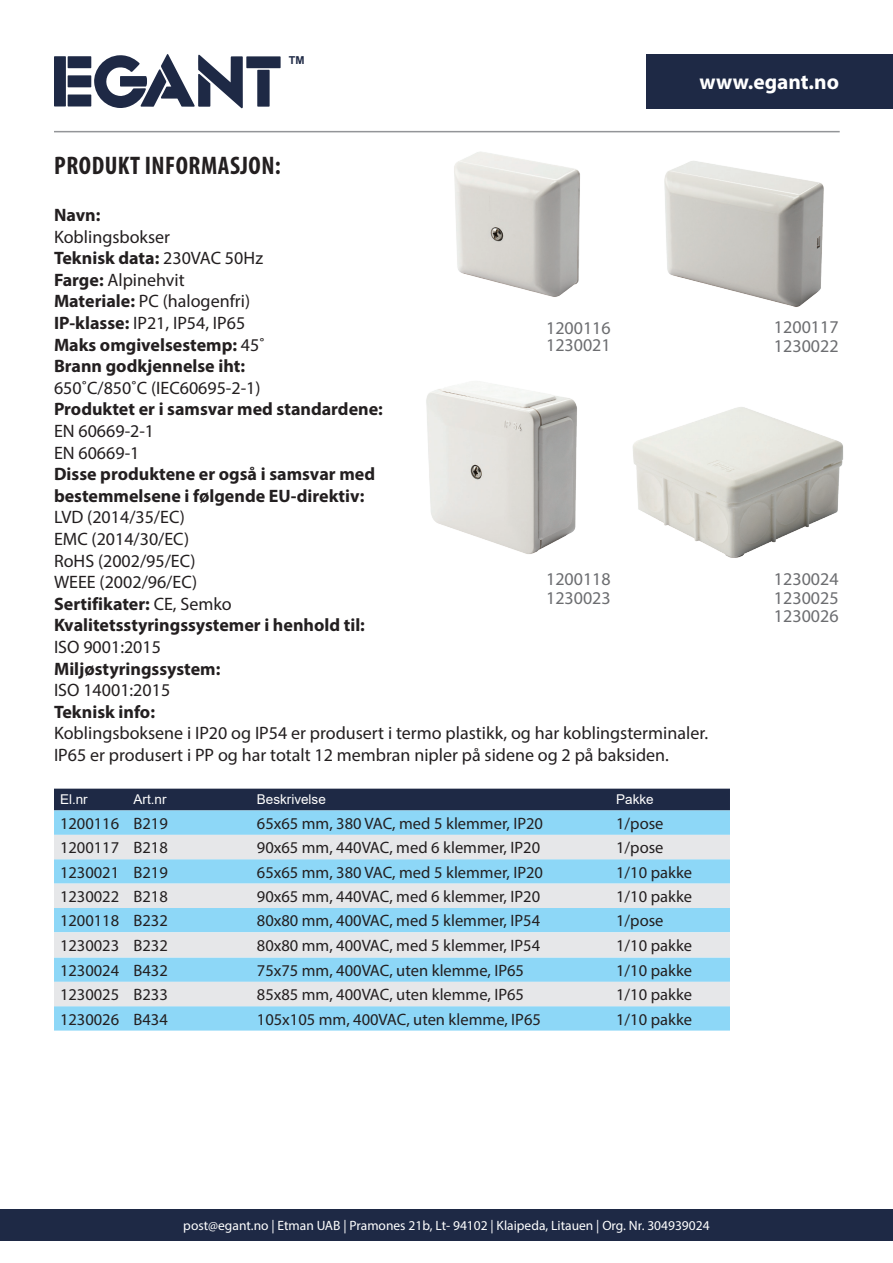
<style>
.page{position:relative;width:893px;height:1263px;background:#fff}
.page>*{position:absolute;margin:0;border:0;box-sizing:border-box;transform-origin:0 0}
.t1{font:700 condensed 25.5px "Myriad Pro";letter-spacing:.02em;color:#231f20}
.t2{font:700 21.3px "Myriad Pro";color:#fff}
.t3{font:18px "Myriad Pro";color:#231f20}
.t4{font:700 18px "Myriad Pro";color:#231f20}
.t5{font:18px "Myriad Pro";color:#6c6d70}
.Text_box{font:16.5px "Myriad Pro";color:#231f20}
.t6{font:13.5px "Myriad Pro";color:#fff}
.Text_box-2{font:13.5px "Arial";color:#fff}
.t7{font:700 10.95px "Arial";color:#1e2945}
.s1{font-weight:400}
.s2{font-weight:700}
</style>
<div class="page">
<hr style="left:54px;top:131px;width:786px;height:1px;background:#939598">
<div style="left:54px;top:56px;width:12px;height:50px;background:#1e2945"></div>
<div style="left:68px;top:56px;width:23px;height:12px;background:#1e2945"></div>
<div style="left:68px;top:75px;width:23px;height:12px;background:#1e2945"></div>
<div style="left:68px;top:95px;width:23px;height:11px;background:#1e2945"></div>
<svg style="left:94px;top:54px;width:149px;height:54px"></svg>
<div style="left:246px;top:56px;width:35px;height:12px;background:#1e2945"></div>
<div style="left:257px;top:70px;width:13px;height:37px;background:#1e2945"></div>
<div style="left:0;top:1209px;width:893px;height:32px;background:#1e2945"></div>
<div style="left:646px;top:54px;width:247px;height:54px;background:#1e2945"></div>
<div style="left:54px;top:789px;width:676px;height:21px;background:#1e2945"></div>
<div style="left:54px;top:810px;width:676px;height:220px;background:#8dd7f7"></div>
<svg style="left:54px;top:835px;width:676px;height:171px;background:#c0e0ef"></svg>
<img style="left:426px;top:381px;width:151px;height:173px">
<img style="left:633px;top:407px;width:210px;height:151px">
<img style="left:454px;top:152px;width:126px;height:145px">
<img style="left:664px;top:161px;width:160px;height:146px">
<p class="t7" style="left:289px;top:53px;width:17px">TM</p>
<p class="t2" style="left:699px;top:68px;width:141px">www.egant.no</p>
<p class="t1" style="left:54px;top:150px;width:228px">PRODUKT INFORMASJON:</p>
<p class="t4" style="left:54px;top:203px;width:48px">Navn:</p>
<p class="t3" style="left:54px;top:225px;width:118px">Koblingsbokser</p>
<p class="t4" style="left:54px;top:246px;width:211px">Teknisk data: <span class="s1">230VAC 50Hz</span></p>
<p class="t3" style="left:54px;top:269px;width:132px"><span class="s2">Farge:</span> Alpinehvit</p>
<p class="t3" style="left:54px;top:290px;width:198px"><span class="s2">Materiale:</span> PC (halogenfri)</p>
<p class="t3" style="left:54px;top:312px;width:193px"><span class="s2">IP-klasse:</span> IP21, IP54, IP65</p>
<p class="t4" style="left:54px;top:333px;width:212px">Maks omgivelsestemp: <span class="s1">45˚</span></p>
<p class="t4" style="left:54px;top:354px;width:193px">Brann godkjennelse iht:</p>
<p class="t3" style="left:54px;top:377px;width:208px">650˚C/850˚C (IEC60695-2-1)</p>
<p class="t4" style="left:54px;top:398px;width:330px">Produktet er i samsvar med standardene:</p>
<p class="t3" style="left:54px;top:420px;width:102px">EN 60669-2-1</p>
<p class="t3" style="left:54px;top:441px;width:87px">EN 60669-1</p>
<p class="t4" style="left:54px;top:462px;width:323px">Disse produktene er også i samsvar med</p>
<p class="t4" style="left:54px;top:484px;width:312px">bestemmelsene i følgende EU-direktiv:</p>
<p class="t3" style="left:54px;top:506px;width:132px">LVD (2014/35/EC)</p>
<p class="t3" style="left:54px;top:528px;width:137px">EMC (2014/30/EC)</p>
<p class="t3" style="left:54px;top:549px;width:143px">RoHS (2002/95/EC)</p>
<p class="t3" style="left:54px;top:571px;width:145px">WEEE (2002/96/EC)</p>
<p class="t4" style="left:54px;top:592px;width:179px">Sertifikater: <span class="s1">CE, Semko</span></p>
<p class="t4" style="left:54px;top:614px;width:312px">Kvalitetsstyringssystemer i henhold til:</p>
<p class="t3" style="left:54px;top:636px;width:108px">ISO 9001:2015</p>
<p class="t4" style="left:54px;top:657px;width:168px">Miljøstyringssystem:</p>
<p class="t3" style="left:54px;top:679px;width:118px">ISO 14001:2015</p>
<p class="t4" style="left:54px;top:700px;width:103px">Teknisk info:</p>
<p class="t3" style="left:54px;top:722px;width:656px">Koblingsboksene i IP20 og IP54 er produsert i termo plastikk, og har koblingsterminaler.</p>
<p class="t3" style="left:54px;top:744px;width:616px">IP65 er produsert i PP og har totalt 12 membran nipler på sidene og 2 på baksiden.</p>
<p class="Text_box-2" style="left:60px;top:790px;width:29px">El.nr</p>
<p class="Text_box-2" style="left:134px;top:790px;width:35px">Art.nr</p>
<p class="Text_box-2" style="left:257px;top:790px;width:71px">Beskrivelse</p>
<p class="Text_box-2" style="left:616px;top:790px;width:39px">Pakke</p>
<p class="Text_box" style="left:60px;top:813px;width:61px">1200116</p>
<p class="Text_box" style="left:134px;top:813px;width:36px">B219</p>
<p class="Text_box" style="left:257px;top:813px;width:288px">65x65 mm, 380 VAC, med 5 klemmer, IP20</p>
<p class="Text_box" style="left:616px;top:813px;width:49px">1/pose</p>
<p class="Text_box" style="left:60px;top:837px;width:61px">1200117</p>
<p class="Text_box" style="left:134px;top:837px;width:36px">B218</p>
<p class="Text_box" style="left:257px;top:837px;width:285px">90x65 mm, 440VAC, med 6 klemmer, IP20</p>
<p class="Text_box" style="left:616px;top:837px;width:49px">1/pose</p>
<p class="Text_box" style="left:60px;top:862px;width:61px">1230021</p>
<p class="Text_box" style="left:134px;top:862px;width:36px">B219</p>
<p class="Text_box" style="left:257px;top:862px;width:288px">65x65 mm, 380 VAC, med 5 klemmer, IP20</p>
<p class="Text_box" style="left:616px;top:862px;width:77px">1/10 pakke</p>
<p class="Text_box" style="left:60px;top:886px;width:61px">1230022</p>
<p class="Text_box" style="left:134px;top:886px;width:36px">B218</p>
<p class="Text_box" style="left:257px;top:886px;width:285px">90x65 mm, 440VAC, med 6 klemmer, IP20</p>
<p class="Text_box" style="left:616px;top:886px;width:77px">1/10 pakke</p>
<p class="Text_box" style="left:60px;top:911px;width:61px">1200118</p>
<p class="Text_box" style="left:134px;top:911px;width:36px">B232</p>
<p class="Text_box" style="left:257px;top:911px;width:285px">80x80 mm, 400VAC, med 5 klemmer, IP54</p>
<p class="Text_box" style="left:616px;top:911px;width:49px">1/pose</p>
<p class="Text_box" style="left:60px;top:935px;width:61px">1230023</p>
<p class="Text_box" style="left:134px;top:936px;width:36px">B232</p>
<p class="Text_box" style="left:257px;top:935px;width:285px">80x80 mm, 400VAC, med 5 klemmer, IP54</p>
<p class="Text_box" style="left:616px;top:935px;width:77px">1/10 pakke</p>
<p class="Text_box" style="left:60px;top:960px;width:61px">1230024</p>
<p class="Text_box" style="left:134px;top:960px;width:36px">B432</p>
<p class="Text_box" style="left:257px;top:960px;width:269px">75x75 mm, 400VAC, uten klemme, IP65</p>
<p class="Text_box" style="left:616px;top:960px;width:77px">1/10 pakke</p>
<p class="Text_box" style="left:60px;top:984px;width:61px">1230025</p>
<p class="Text_box" style="left:134px;top:984px;width:36px">B233</p>
<p class="Text_box" style="left:257px;top:984px;width:269px">85x85 mm, 400VAC, uten klemme, IP65</p>
<p class="Text_box" style="left:616px;top:984px;width:77px">1/10 pakke</p>
<p class="Text_box" style="left:60px;top:1009px;width:61px">1230026</p>
<p class="Text_box" style="left:134px;top:1009px;width:36px">B434</p>
<p class="Text_box" style="left:257px;top:1009px;width:286px">105x105 mm, 400VAC, uten klemme, IP65</p>
<p class="Text_box" style="left:616px;top:1009px;width:77px">1/10 pakke</p>
<p class="t5" style="left:546px;top:316px;width:66px">1200116</p>
<p class="t5" style="left:546px;top:334px;width:66px">1230021</p>
<p class="t5" style="left:546px;top:568px;width:66px">1200118</p>
<p class="t5" style="left:546px;top:587px;width:66px">1230023</p>
<p class="t5" style="left:774px;top:316px;width:66px">1200117</p>
<p class="t5" style="left:774px;top:335px;width:66px">1230022</p>
<p class="t5" style="left:774px;top:568px;width:66px">1230024</p>
<p class="t5" style="left:774px;top:587px;width:66px">1230025</p>
<p class="t5" style="left:774px;top:605px;width:66px">1230026</p>
<p class="t6" style="left:183px;top:1217px;width:528px">post@egant.no | Etman UAB | Pramones 21b, Lt- 94102 | Klaipeda, Litauen | Org. Nr. 304939024</p>
</div>
